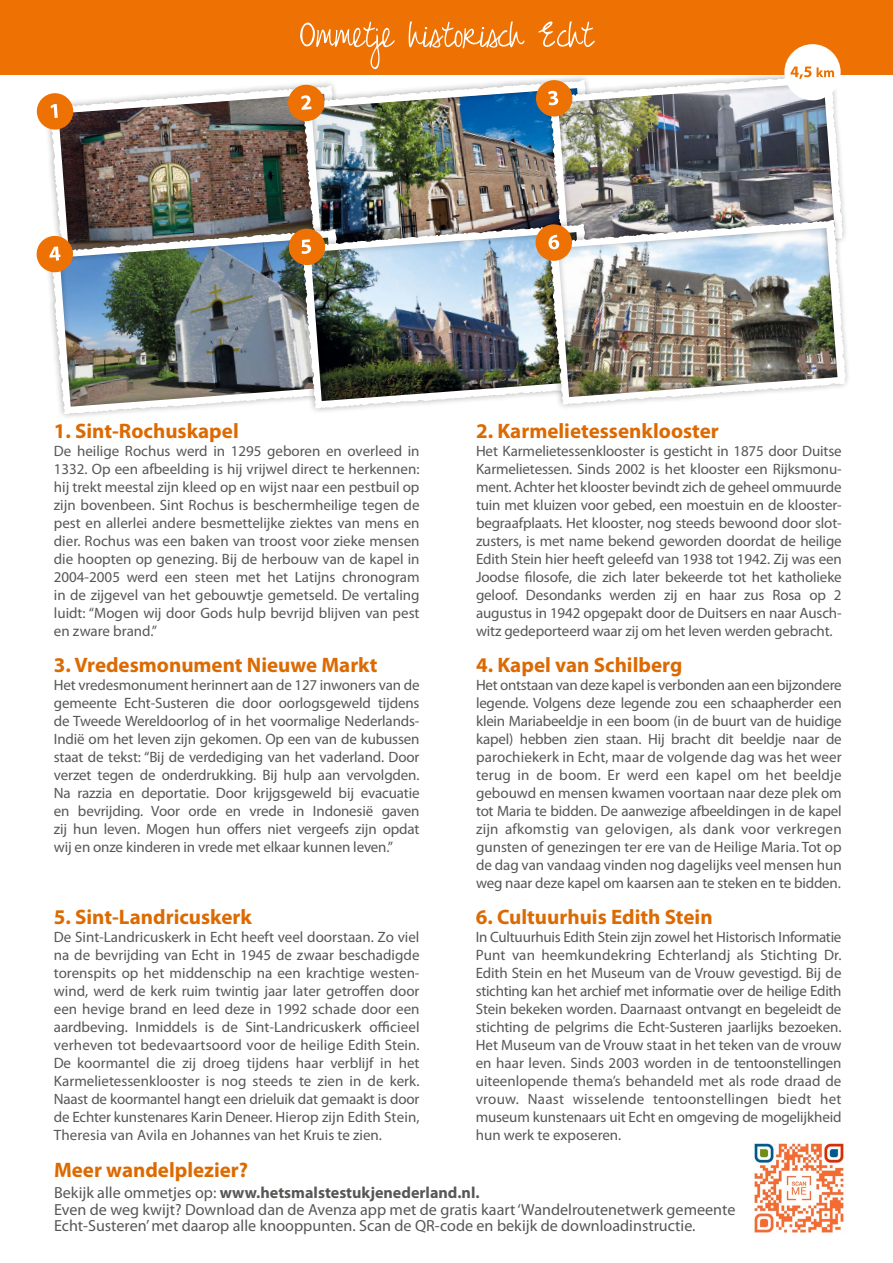
<style>
.page{position:relative;width:893px;height:1263px;background:#fff}
.page>*{position:absolute;margin:0;border:0;box-sizing:border-box;transform-origin:0 0}
.Tussenkop_oranje{font:700 21px "Myriad Pro";color:#dc6a02}
.t1{font:16.05px/16.5px "Myriad Pro";color:#575756}
.t2{font:700 16.05px "Myriad Pro";color:#575756}
.t3{font:15px/18px "Myriad Pro";letter-spacing:-.01em;color:#575756;text-align:justify}
.t4{font:15px "Myriad Pro";letter-spacing:.01em;color:#575756}
.t5{font:15px "Myriad Pro";letter-spacing:.015em;color:#575756}
.s1{font-weight:400}
</style>
<div class="page">
<img style="left:49px;top:85px;width:246px;height:137px">
<svg style="left:295px;top:74px;width:247px;height:142px"></svg>
<img style="left:302px;top:80px;width:240px;height:136px">
<svg style="left:542px;top:74px;width:309px;height:138px"></svg>
<img style="left:549px;top:74px;width:295px;height:138px">
<svg style="left:48px;top:222px;width:246px;height:195px"></svg>
<img style="left:50px;top:229px;width:244px;height:186px">
<svg style="left:36px;top:92px;width:38px;height:38px"></svg>
<svg style="left:36px;top:235px;width:38px;height:38px"></svg>
<svg style="left:287px;top:84px;width:38px;height:38px"></svg>
<svg style="left:535px;top:79px;width:38px;height:38px"></svg>
<img style="left:294px;top:216px;width:247px;height:196px">
<img style="left:301px;top:224px;width:240px;height:185px">
<svg style="left:288px;top:228px;width:38px;height:38px"></svg>
<img style="left:541px;top:212px;width:307px;height:196px">
<img style="left:549px;top:220px;width:298px;height:185px">
<svg style="left:535px;top:224px;width:38px;height:37px"></svg>
<img style="left:754px;top:1143px;width:91px;height:90px">
<div style="left:0;top:0;width:893px;height:74px;background:#ee7203"></div>
<svg style="left:300px;top:21px;width:295px;height:48px"></svg>
<div style="left:784px;top:44px;width:57px;height:56px;background:#fff;border-radius:50%"></div>
<svg style="left:790px;top:66px;width:44px;height:13px"></svg>
<p class="Tussenkop_oranje" style="left:54px;top:417px;width:186px">1. Sint-Rochuskapel</p>
<p class="t3" style="left:54px;top:441px;width:367px">De heilige Rochus werd in 1295 geboren en overleed in 1332. Op een afbeelding is hij vrijwel direct te herkennen: hij trekt meestal zijn kleed op en wijst naar een pestbuil op zijn bovenbeen. Sint Rochus is beschermheilige tegen de pest en allerlei andere besmettelijke ziektes van mens en dier. Rochus was een baken van troost voor zieke mensen die hoopten op genezing. Bij de herbouw van de kapel in 2004-2005 werd een steen met het Latijns chronogram in de zijgevel van het gebouwtje gemetseld. De vertaling luidt: “Mogen wij door Gods hulp bevrijd blijven van pest en zware brand.”</p>
<p class="Tussenkop_oranje" style="left:54px;top:651px;width:325px">3. Vredesmonument Nieuwe Markt</p>
<p class="t3" style="left:54px;top:675px;width:367px">Het vredesmonument herinnert aan de 127 inwoners van de gemeente Echt-Susteren die door oorlogsgeweld tijdens de Tweede Wereldoorlog of in het voormalige Nederlands-Indië om het leven zijn gekomen. Op een van de kubussen staat de tekst: “Bij de verdediging van het vaderland. Door verzet tegen de onderdrukking. Bij hulp aan vervolgden.<br>Na razzia en deportatie. Door krijgsgeweld bij evacuatie en bevrijding. Voor orde en vrede in Indonesië gaven zij hun leven. Mogen hun offers niet vergeefs zijn opdat</p>
<p class="t3" style="left:54px;top:837px;width:341px">wij en onze kinderen in vrede met elkaar kunnen leven.”</p>
<p class="Tussenkop_oranje" style="left:54px;top:903px;width:199px">5. Sint-Landricuskerk</p>
<p class="t3" style="left:54px;top:927px;width:367px">De Sint-Landricuskerk in Echt heeft veel doorstaan. Zo viel na de bevrijding van Echt in 1945 de zwaar beschadigde torenspits op het middenschip na een krachtige westen&shy;wind, werd de kerk ruim twintig jaar later getroffen door een hevige brand en leed deze in 1992 schade door een aardbeving. Inmiddels is de Sint-Landricuskerk officieel verheven tot bedevaartsoord voor de heilige Edith Stein.<br>De koormantel die zij droeg tijdens haar verblijf in het Karmelietessenklooster is nog steeds te zien in de kerk.<br>Naast de koormantel hangt een drieluik dat gemaakt is door de Echter kunstenares Karin Deneer. Hierop zijn Edith Stein, Theresia van Avila en Johannes van het Kruis te zien.</p>
<p class="Tussenkop_oranje" style="left:476px;top:417px;width:244px">2. Karmelietessenklooster</p>
<p class="t3" style="left:476px;top:441px;width:367px">Het Karmelietessenklooster is gesticht in 1875 door Duitse Karmelietessen. Sinds 2002 is het klooster een Rijksmonu&shy;ment. Achter het klooster bevindt zich de geheel ommuurde tuin met kluizen voor gebed, een moestuin en de klooster&shy;begraafplaats. Het klooster, nog steeds bewoond door slot&shy;zusters, is met name bekend geworden doordat de heilige Edith Stein hier heeft geleefd van 1938 tot 1942. Zij was een Joodse filosofe, die zich later bekeerde tot het katholieke geloof. Desondanks werden zij en haar zus Rosa op 2 augustus in 1942 opgepakt door de Duitsers en naar Ausch&shy;witz gedeporteerd waar zij om het leven werden gebracht.</p>
<p class="Tussenkop_oranje" style="left:476px;top:651px;width:208px">4. Kapel van Schilberg</p>
<p class="t3" style="left:476px;top:675px;width:367px">Het ontstaan van deze kapel is verbonden aan een bijzondere legende. Volgens deze legende zou een schaapherder een klein Mariabeeldje in een boom (in de buurt van de huidige</p>
<p class="t3" style="left:476px;top:729px;width:367px">kapel) hebben zien staan. Hij bracht dit beeldje naar de</p>
<p class="t4" style="left:476px;top:747px;width:367px">parochiekerk in Echt, maar de volgende dag was het weer</p>
<p class="t5" style="left:476px;top:765px;width:367px">terug in de boom. Er werd een kapel om het beeldje</p>
<p class="t3" style="left:476px;top:783px;width:367px">gebouwd en mensen kwamen voortaan naar deze plek om</p>
<p class="t3" style="left:476px;top:801px;width:367px">tot Maria te bidden. De aanwezige afbeeldingen in de kapel</p>
<p class="t5" style="left:476px;top:819px;width:367px">zijn afkomstig van gelovigen, als dank voor verkregen</p>
<p class="t3" style="left:476px;top:837px;width:367px">gunsten of genezingen ter ere van de Heilige Maria. Tot op de dag van vandaag vinden nog dagelijks veel mensen hun weg naar deze kapel om kaarsen aan te steken en te bidden.</p>
<p class="Tussenkop_oranje" style="left:476px;top:903px;width:238px">6. Cultuurhuis Edith Stein</p>
<p class="t3" style="left:476px;top:927px;width:367px">In Cultuurhuis Edith Stein zijn zowel het Historisch Informatie</p>
<p class="t4" style="left:476px;top:945px;width:367px">Punt van heemkundekring Echterlandj als Stichting Dr.</p>
<p class="t3" style="left:476px;top:963px;width:367px">Edith Stein en het Museum van de Vrouw gevestigd. Bij de stichting kan het archief met informatie over de heilige Edith</p>
<p class="t3" style="left:476px;top:999px;width:367px">Stein bekeken worden. Daarnaast ontvangt en begeleidt de stichting de pelgrims die Echt-Susteren jaarlijks bezoeken.<br>Het Museum van de Vrouw staat in het teken van de vrouw en haar leven. Sinds 2003 worden in de tentoonstellingen uiteenlopende thema’s behandeld met als rode draad de vrouw. Naast wisselende tentoonstellingen biedt het</p>
<p class="t3" style="left:476px;top:1107px;width:367px">museum kunstenaars uit Echt en omgeving de mogelijkheid hun werk te exposeren.</p>
<p class="Tussenkop_oranje" style="left:54px;top:1156px;width:196px">Meer wandelplezier?</p>
<p class="t2" style="left:54px;top:1182px;width:427px"><span class="s1">Bekijk alle ommetjes op:</span> www.hetsmalstestukjenederland.nl.</p>
<p class="t1" style="left:54px;top:1200px;width:683px">Even de weg kwijt? Download dan de Avenza app met de gratis kaart ‘Wandelroutenetwerk gemeente<br>Echt-Susteren’ met daarop alle knooppunten. Scan de QR-code en bekijk de downloadinstructie.</p>
</div>
